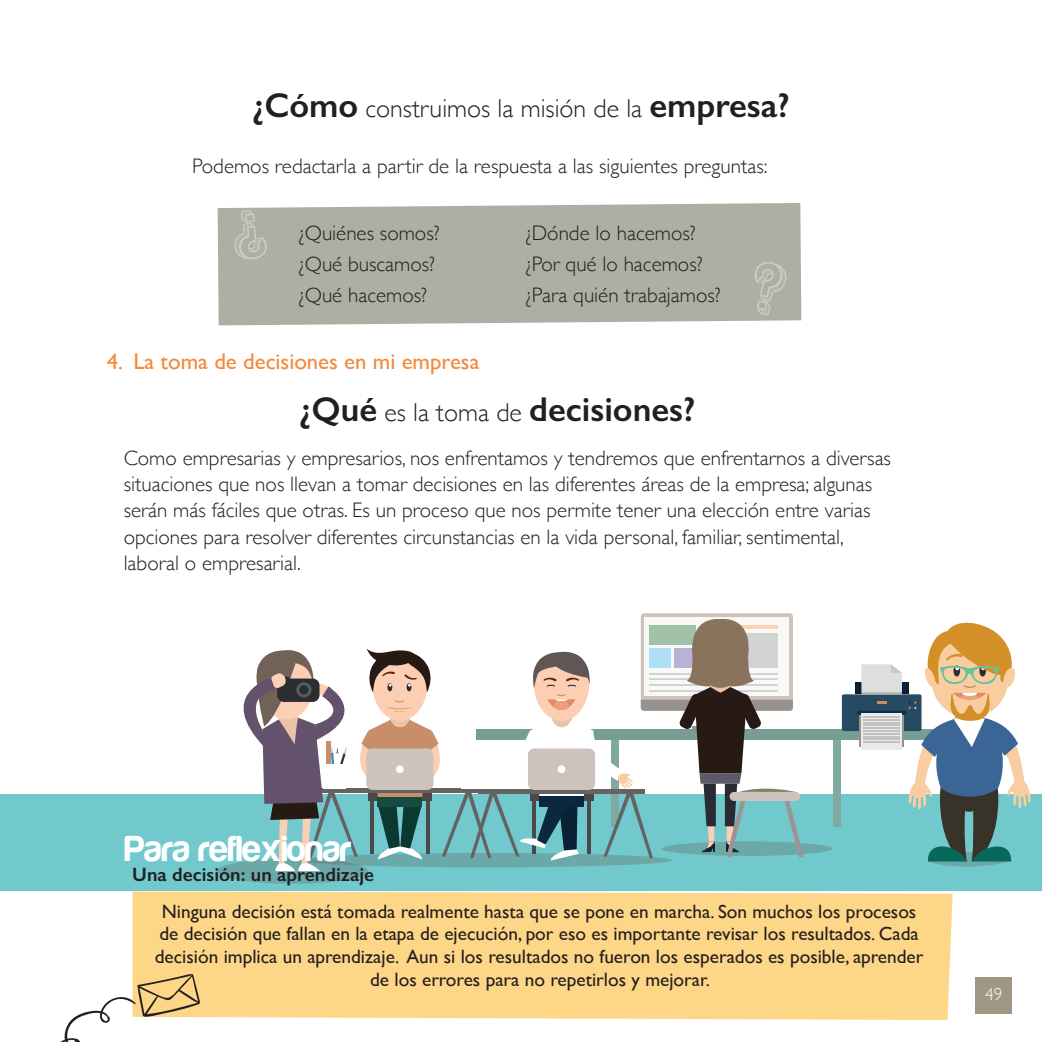
<style>
.page{position:relative;width:1042px;height:1042px;background:#fff}
.page>*{position:absolute;margin:0;border:0;box-sizing:border-box;transform-origin:0 0}
.t1{font:37.45px "Harabara";color:#fff}
.t2{font:600 34.48px "Gill Sans";color:#231f20}
.t3{font:300 25.9px "Gill Sans";color:#231f20}
.t4{font:22.75px "Gill Sans";color:#f3893b}
.t5{font:300 21px/31.2px "Gill Sans";color:#231f20}
.t6{font:600 19.43px "Gill Sans";color:#231f20}
.t7{font:19.25px/22.8px "Gill Sans";color:#231f20;text-align:center}
.t8{font:300 17.5px "Gill Sans";color:#fff}
.s1{font-weight:600;font-size:34.48px}
.s2{font-weight:300;font-size:25.9px}
</style>
<div class="page">
<div style="left:975px;top:977px;width:37px;height:36px;background:#9f9784"></div>
<div style="left:0;top:794px;width:1042px;height:97px;background:#71c9cd"></div>
<div style="left:833px;top:736px;width:7px;height:91px;background:#80a9a0"></div>
<svg style="left:661px;top:841px;width:172px;height:15px"></svg>
<div style="left:217px;top:858px;width:151px;height:26px;background:#6ba9a8;border-radius:50%"></div>
<svg style="left:928px;top:852px;width:79px;height:14px"></svg>
<div style="left:476px;top:729px;width:488px;height:10px;background:#789d95"></div>
<div style="left:855px;top:682px;width:53px;height:12px;background:#0a2034"></div>
<div style="left:842px;top:694px;width:79px;height:37px;background:#274a63;border-radius:2px"></div>
<svg style="left:861px;top:664px;width:41px;height:28px"></svg>
<hr style="left:855px;top:692px;width:53px;height:2px;background:#d5d7d6">
<hr style="left:857px;top:711px;width:49px;height:4px;background:#092f4e;border-radius:2px">
<div style="left:859px;top:715px;width:45px;height:31px;background:#98928f"></div>
<svg style="left:861px;top:713px;width:41px;height:36px"></svg>
<hr style="left:863px;top:716px;width:37px;height:1px;background:#c2c3c3">
<hr style="left:863px;top:719px;width:37px;height:1px;background:#c2c3c3">
<hr style="left:863px;top:722px;width:37px;height:1px;background:#c2c3c3">
<hr style="left:863px;top:725px;width:37px;height:1px;background:#c2c3c3">
<hr style="left:863px;top:727px;width:37px;height:2px;background:#c2c3c3">
<hr style="left:863px;top:730px;width:37px;height:1px;background:#c2c3c3">
<hr style="left:863px;top:733px;width:37px;height:1px;background:#c2c3c3">
<hr style="left:863px;top:736px;width:37px;height:1px;background:#c2c3c3">
<hr style="left:863px;top:739px;width:37px;height:1px;background:#c2c3c3">
<hr style="left:863px;top:741px;width:37px;height:1px;background:#c2c3c3">
<svg style="left:877px;top:701px;width:9px;height:3px"></svg>
<div style="left:641px;top:613px;width:152px;height:98px;background:#cdc3bc;border-radius:3px"></div>
<div style="left:644px;top:617px;width:145px;height:78px;background:#f8f8f7"></div>
<svg style="left:908px;top:622px;width:123px;height:239px"></svg>
<svg style="left:217px;top:619px;width:586px;height:252px"></svg>
<div style="left:218px;top:203px;width:583px;height:122px;background:#acafa3"></div>
<svg style="left:753px;top:261px;width:34px;height:54px;background:#b3b6ab"></svg>
<svg style="left:233px;top:210px;width:35px;height:50px;background:#b3b5aa"></svg>
<div style="left:132px;top:891px;width:820px;height:129px;background:#fed687"></div>
<svg style="left:60px;top:974px;width:140px;height:68px"></svg>
<p class="t3" style="left:252px;top:88px;width:539px"><span class="s1">¿Cómo</span> construimos la misión de la <span class="s1">empresa?</span></p>
<p class="t5" style="left:192px;top:150px;width:577px">Podemos redactarla a partir de la respuesta a las siguientes preguntas:</p>
<p class="t5" style="left:299px;top:216px;width:142px">¿Quiénes somos? ¿Qué buscamos? ¿Qué hacemos?</p>
<p class="t5" style="left:526px;top:216px;width:196px">¿Dónde lo hacemos? ¿Por qué lo hacemos? ¿Para quién trabajamos?</p>
<p class="t4" style="left:107px;top:348px;width:374px">4. La toma de decisiones en mi empresa</p>
<h2 class="t2" style="left:299px;top:389px;width:398px">¿Qué <span class="s2">es la toma de</span> decisiones?</h2>
<p class="t5" style="left:124px;top:444px;width:769px;line-height:26.2px">Como empresarias y empresarios, nos enfrentamos y tendremos que enfrentarnos a diversas situaciones que nos llevan a tomar decisiones en las diferentes áreas de la empresa; algunas serán más fáciles que otras. Es un proceso que nos permite tener una elección entre varias opciones para resolver diferentes circunstancias en la vida personal, familiar, sentimental, laboral o empresarial.</p>
<h1 class="t1" style="left:125px;top:829px;width:228px">Para reflexionar</h1>
<p class="t6" style="left:132px;top:862px;width:243px">Una decisión: un aprendizaje</p>
<p class="t7" style="left:155px;top:899px;width:770px">Ninguna decisión está tomada realmente hasta que se pone en marcha. Son muchos los procesos de decisión que fallan en la etapa de ejecución, por eso es importante revisar los resultados. Cada decisión implica un aprendizaje. Aun si los resultados no fueron los esperados es posible, aprender de los errores para no repetirlos y mejorar.</p>
<p class="t8" style="left:985px;top:980px;width:19px">49</p>
</div>
